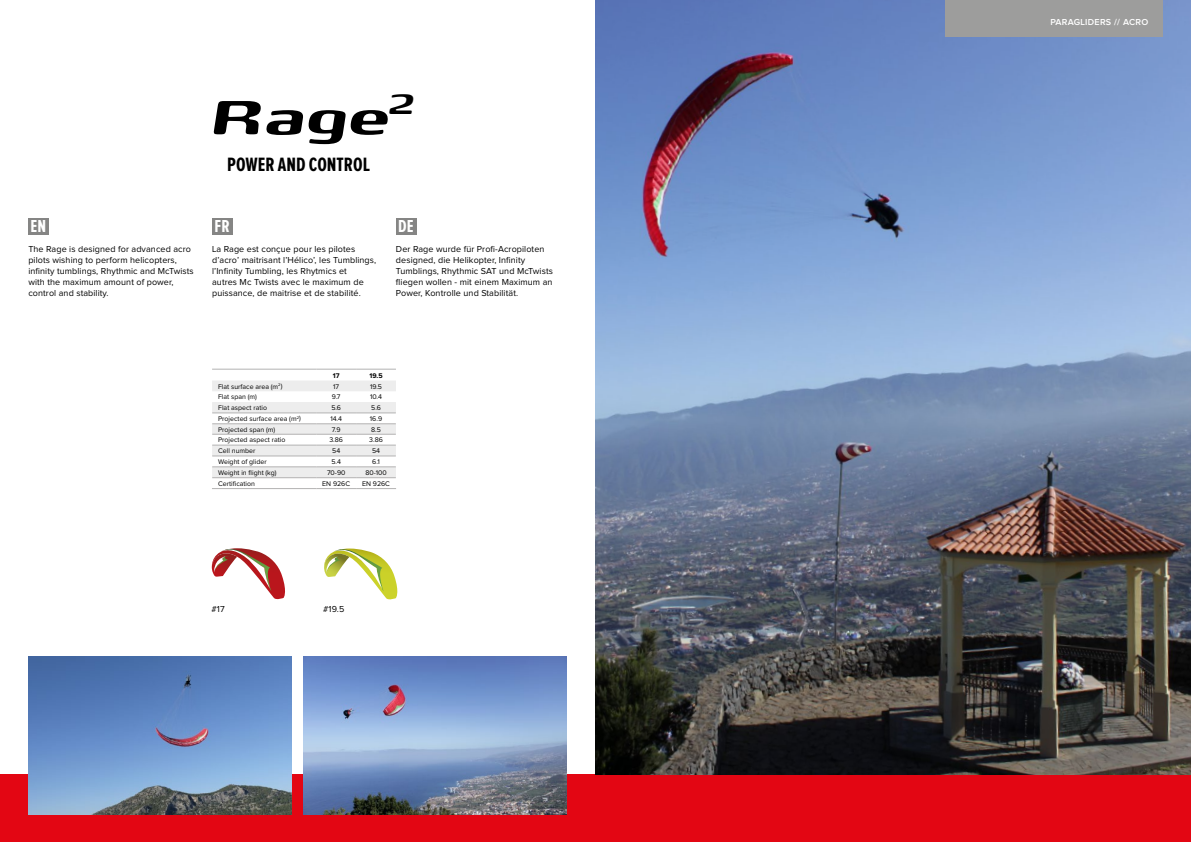
<style>
.page{position:relative;width:1191px;height:842px;background:#fff}
.page>*{position:absolute;margin:0;border:0;box-sizing:border-box;transform-origin:0 0}
.t1{font:italic 900 60px "FP Head Pro";color:#000}
.t2{font:700 20px "Proxima Nova Ex Cn";color:#000}
.t3{font:700 18px "Proxima Nova Ex Cn";color:#fff}
.t4{font:9px/11px "Proxima Nova";letter-spacing:.01em;color:#000}
.t5{font:600 9px "Proxima Nova";letter-spacing:.03em;color:#fff}
.t6{font:7px "Proxima Nova";color:#000}
.t7{font:700 7px "Proxima Nova";color:#000}
</style>
<div class="page">
<div style="left:587px;top:774px;width:604px;height:68px;background:#e30613"></div>
<div style="left:0;top:774px;width:604px;height:68px;background:#e30613"></div>
<svg style="left:212px;top:381px;width:184px;height:96px"></svg>
<hr style="left:212px;top:413px;width:104px;height:1px;background:#b3b2b2">
<hr style="left:212px;top:424px;width:104px;height:1px;background:#b3b2b2">
<hr style="left:212px;top:434px;width:104px;height:1px;background:#b3b2b2">
<hr style="left:212px;top:445px;width:104px;height:1px;background:#b3b2b2">
<hr style="left:212px;top:456px;width:104px;height:1px;background:#b3b2b2">
<hr style="left:212px;top:467px;width:104px;height:1px;background:#b3b2b2">
<hr style="left:212px;top:477px;width:104px;height:1px;background:#b3b2b2">
<hr style="left:212px;top:488px;width:104px;height:1px;background:#b3b2b2">
<hr style="left:316px;top:413px;width:40px;height:1px;background:#b3b2b2">
<hr style="left:356px;top:413px;width:40px;height:1px;background:#b3b2b2">
<hr style="left:316px;top:424px;width:40px;height:1px;background:#b3b2b2">
<hr style="left:356px;top:424px;width:40px;height:1px;background:#b3b2b2">
<hr style="left:316px;top:434px;width:40px;height:1px;background:#b3b2b2">
<hr style="left:356px;top:434px;width:40px;height:1px;background:#b3b2b2">
<hr style="left:316px;top:445px;width:40px;height:1px;background:#b3b2b2">
<hr style="left:356px;top:445px;width:40px;height:1px;background:#b3b2b2">
<hr style="left:316px;top:456px;width:40px;height:1px;background:#b3b2b2">
<hr style="left:356px;top:456px;width:40px;height:1px;background:#b3b2b2">
<hr style="left:316px;top:467px;width:40px;height:1px;background:#b3b2b2">
<hr style="left:356px;top:467px;width:40px;height:1px;background:#b3b2b2">
<hr style="left:316px;top:477px;width:40px;height:1px;background:#b3b2b2">
<hr style="left:356px;top:477px;width:40px;height:1px;background:#b3b2b2">
<hr style="left:316px;top:488px;width:40px;height:1px;background:#b3b2b2">
<hr style="left:356px;top:488px;width:40px;height:1px;background:#b3b2b2">
<hr style="left:212px;top:369px;width:104px;height:1px;background:#b3b2b2">
<hr style="left:316px;top:369px;width:40px;height:1px;background:#b3b2b2">
<hr style="left:356px;top:369px;width:40px;height:1px;background:#b3b2b2">
<img style="left:304px;top:657px;width:262px;height:157px">
<img style="left:29px;top:657px;width:262px;height:157px">
<div style="left:28px;top:218px;width:20px;height:17px;background:#858584"></div>
<div style="left:396px;top:218px;width:20px;height:17px;background:#858584"></div>
<div style="left:212px;top:218px;width:20px;height:17px;background:#858584"></div>
<img style="left:596px;top:0;width:595px;height:774px">
<div style="left:945px;top:0;width:217px;height:36px;background:#9d9d9c"></div>
<svg style="left:211px;top:548px;width:74px;height:52px"></svg>
<svg style="left:324px;top:548px;width:74px;height:52px"></svg>
<h1 class="t1" style="left:208px;top:73px;width:207px">Rage<sup>2</sup></h1>
<h2 class="t2" style="left:227px;top:153px;width:144px">POWER AND CONTROL</h2>
<h3 class="t3" style="left:31px;top:216px;width:17px">EN</h3>
<p class="t4" style="left:28px;top:244px;width:167px">The Rage is designed for advanced acro pilots wishing to perform helicopters, infinity tumblings, Rhythmic and McTwists with the maximum amount of power, control and stability.</p>
<h3 class="t3" style="left:215px;top:216px;width:17px">FR</h3>
<p class="t4" style="left:212px;top:244px;width:166px">La Rage est conçue pour les pilotes d’acro’ maitrisant l’Hélico’, les Tumblings, l’Infinity Tumbling, les Rhytmics et<br>autres Mc Twists avec le maximum de puissance, de maitrise et de stabilité.</p>
<h3 class="t3" style="left:398px;top:216px;width:17px">DE</h3>
<p class="t4" style="left:396px;top:244px;width:158px">Der Rage wurde für Profi-Acropiloten designed, die Helikopter, Infinity Tumblings, Rhythmic SAT und McTwists fliegen wollen - mit einem Maximum an Power, Kontrolle und Stabilität.</p>
<p class="t7" style="left:333px;top:372px;width:8px">17</p>
<p class="t7" style="left:369px;top:372px;width:15px">19.5</p>
<p class="t6" style="left:218px;top:383px;width:66px">Flat surface area (m<sup>2</sup>)</p>
<p class="t6" style="left:333px;top:383px;width:7px">17</p>
<p class="t6" style="left:370px;top:383px;width:14px">19.5</p>
<p class="t6" style="left:218px;top:394px;width:40px">Flat span (m)</p>
<p class="t6" style="left:332px;top:394px;width:10px">9.7</p>
<p class="t6" style="left:370px;top:394px;width:13px">10.4</p>
<p class="t6" style="left:218px;top:405px;width:50px">Flat aspect ratio</p>
<p class="t6" style="left:331px;top:405px;width:11px">5.6</p>
<p class="t6" style="left:371px;top:405px;width:11px">5.6</p>
<p class="t6" style="left:218px;top:416px;width:84px">Projected surface area (m<sup>2</sup>)</p>
<p class="t6" style="left:330px;top:416px;width:13px">14.4</p>
<p class="t6" style="left:370px;top:416px;width:14px">16.9</p>
<p class="t6" style="left:218px;top:426px;width:59px">Projected span (m)</p>
<p class="t6" style="left:332px;top:426px;width:10px">7.9</p>
<p class="t6" style="left:371px;top:426px;width:11px">8.5</p>
<p class="t6" style="left:218px;top:437px;width:69px">Projected aspect ratio</p>
<p class="t6" style="left:329px;top:437px;width:15px">3.86</p>
<p class="t6" style="left:369px;top:437px;width:15px">3.86</p>
<p class="t6" style="left:218px;top:448px;width:39px">Cell number</p>
<p class="t6" style="left:332px;top:448px;width:10px">54</p>
<p class="t6" style="left:372px;top:448px;width:10px">54</p>
<p class="t6" style="left:218px;top:459px;width:50px">Weight of glider</p>
<p class="t6" style="left:331px;top:459px;width:11px">5.4</p>
<p class="t6" style="left:372px;top:459px;width:9px">6.1</p>
<p class="t6" style="left:218px;top:469px;width:60px">Weight in flight (kg)</p>
<p class="t6" style="left:327px;top:469px;width:20px">70-90</p>
<p class="t6" style="left:365px;top:469px;width:23px">80-100</p>
<p class="t6" style="left:218px;top:480px;width:38px">Certification</p>
<p class="t6" style="left:322px;top:480px;width:29px">EN 926C</p>
<p class="t6" style="left:362px;top:480px;width:29px">EN 926C</p>
<p class="t4" style="left:212px;top:604px;width:15px">#17</p>
<p class="t4" style="left:323px;top:604px;width:23px">#19.5</p>
<p class="t5" style="left:1050px;top:17px;width:99px">PARAGLIDERS // ACRO</p>
</div>
